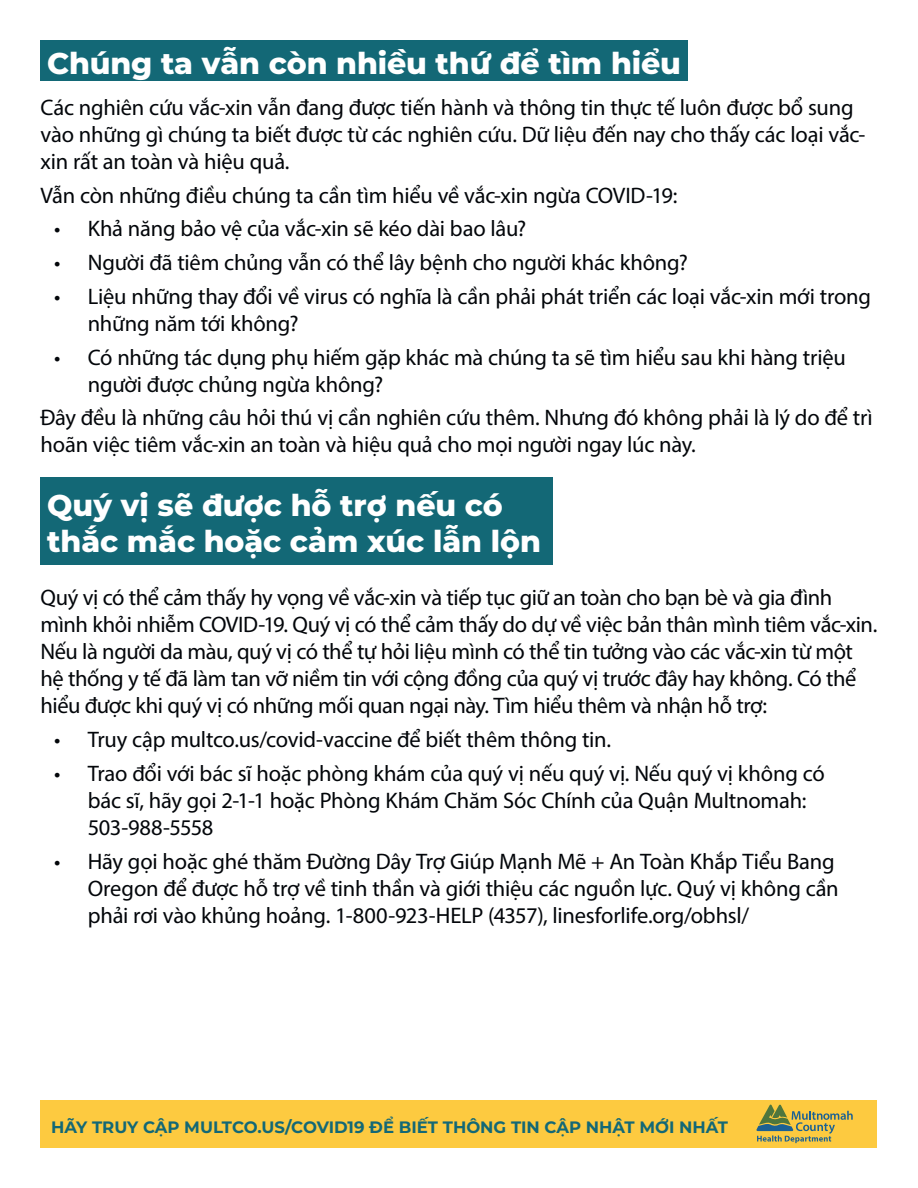
<style>
.page{position:relative;width:918px;height:1188px;background:#fff}
.page>*{position:absolute;margin:0;border:0;box-sizing:border-box;transform-origin:0 0}
.Subtitle_Copy{font:800 30px/36px "Montserrat";letter-spacing:-.005em;color:#fff}
.Subtitle_Copy-2{font:22.5px/27px "Myriad Pro";letter-spacing:-.01em;color:#03060a}
.Body_Style{font:22.5px/27px "Myriad Pro";letter-spacing:-.01em;color:#03060a}
.t1{font:700 16.5px "Montserrat";color:#136876}
</style>
<div class="page">
<div style="left:40px;top:1100px;width:838px;height:48px;background:#fdca40"></div>
<svg style="left:756px;top:1105px;width:97px;height:38px"></svg>
<div style="left:40px;top:40px;width:648px;height:41px;background:#136876"></div>
<div style="left:40px;top:477px;width:514px;height:88px;background:#136876"></div>
<p class="Subtitle_Copy" style="left:47px;top:43px;width:635px">Chúng ta vẫn còn nhiều thứ để tìm hiểu</p>
<p class="Body_Style" style="left:40px;top:93px;width:826px">Các nghiên cứu vắc-xin vẫn đang được tiến hành và thông tin thực tế luôn được bổ sung vào những gì chúng ta biết được từ các nghiên cứu. Dữ liệu đến nay cho thấy các loại vắc&shy;xin rất an toàn và hiệu quả.</p>
<p class="Body_Style" style="left:40px;top:181px;width:638px">Vẫn còn những điều chúng ta cần tìm hiểu về vắc-xin ngừa COVID-19:</p>
<p class="Subtitle_Copy-2" style="left:54px;top:215px;width:474px">• Khả năng bảo vệ của vắc-xin sẽ kéo dài bao lâu?</p>
<p class="Subtitle_Copy-2" style="left:54px;top:249px;width:635px">• Người đã tiêm chủng vẫn có thể lây bệnh cho người khác không?</p>
<p class="Subtitle_Copy-2" style="left:88px;top:282px;width:785px;text-indent:-34px">• Liệu những thay đổi về virus có nghĩa là cần phải phát triển các loại vắc-xin mới trong những năm tới không?</p>
<p class="Subtitle_Copy-2" style="left:88px;top:343px;width:760px;text-indent:-34px">• Có những tác dụng phụ hiếm gặp khác mà chúng ta sẽ tìm hiểu sau khi hàng triệu người được chủng ngừa không?</p>
<p class="Body_Style" style="left:40px;top:404px;width:834px">Đây đều là những câu hỏi thú vị cần nghiên cứu thêm. Nhưng đó không phải là lý do để trì hoãn việc tiêm vắc-xin an toàn và hiệu quả cho mọi người ngay lúc này.</p>
<p class="Subtitle_Copy" style="left:47px;top:486px;width:495px">Quý vị sẽ được hỗ trợ nếu có thắc mắc hoặc cảm xúc lẫn lộn</p>
<p class="Subtitle_Copy-2" style="left:40px;top:584px;width:838px">Quý vị có thể cảm thấy hy vọng về vắc-xin và tiếp tục giữ an toàn cho bạn bè và gia đình mình khỏi nhiễm COVID-19. Quý vị có thể cảm thấy do dự về việc bản thân mình tiêm vắc-xin.<br>Nếu là người da màu, quý vị có thể tự hỏi liệu mình có thể tin tưởng vào các vắc-xin từ một hệ thống y tế đã làm tan vỡ niềm tin với cộng đồng của quý vị trước đây hay không. Có thể hiểu được khi quý vị có những mối quan ngại này. Tìm hiểu thêm và nhận hỗ trợ:</p>
<p class="Subtitle_Copy-2" style="left:54px;top:726px;width:559px">• Truy cập multco.us/covid-vaccine để biết thêm thông tin.</p>
<p class="Subtitle_Copy-2" style="left:88px;top:759px;width:738px;text-indent:-34px">• Trao đổi với bác sĩ hoặc phòng khám của quý vị nếu quý vị. Nếu quý vị không có bác sĩ, hãy gọi 2-1-1 hoặc Phòng Khám Chăm Sóc Chính của Quận Multnomah:<br>503-988-5558</p>
<p class="Subtitle_Copy-2" style="left:88px;top:847px;width:753px;text-indent:-34px">• Hãy gọi hoặc ghé thăm Đường Dây Trợ Giúp Mạnh Mẽ + An Toàn Khắp Tiểu Bang<br>Oregon để được hỗ trợ về tinh thần và giới thiệu các nguồn lực. Quý vị không cần phải rơi vào khủng hoảng. 1-800-923-HELP (4357), linesforlife.org/obhsl/</p>
<p class="t1" style="left:51px;top:1115px;width:679px">HÃY TRUY CẬP MULTCO.US/COVID19 ĐỂ BIẾT THÔNG TIN CẬP NHẬT MỚI NHẤT</p>
</div>
